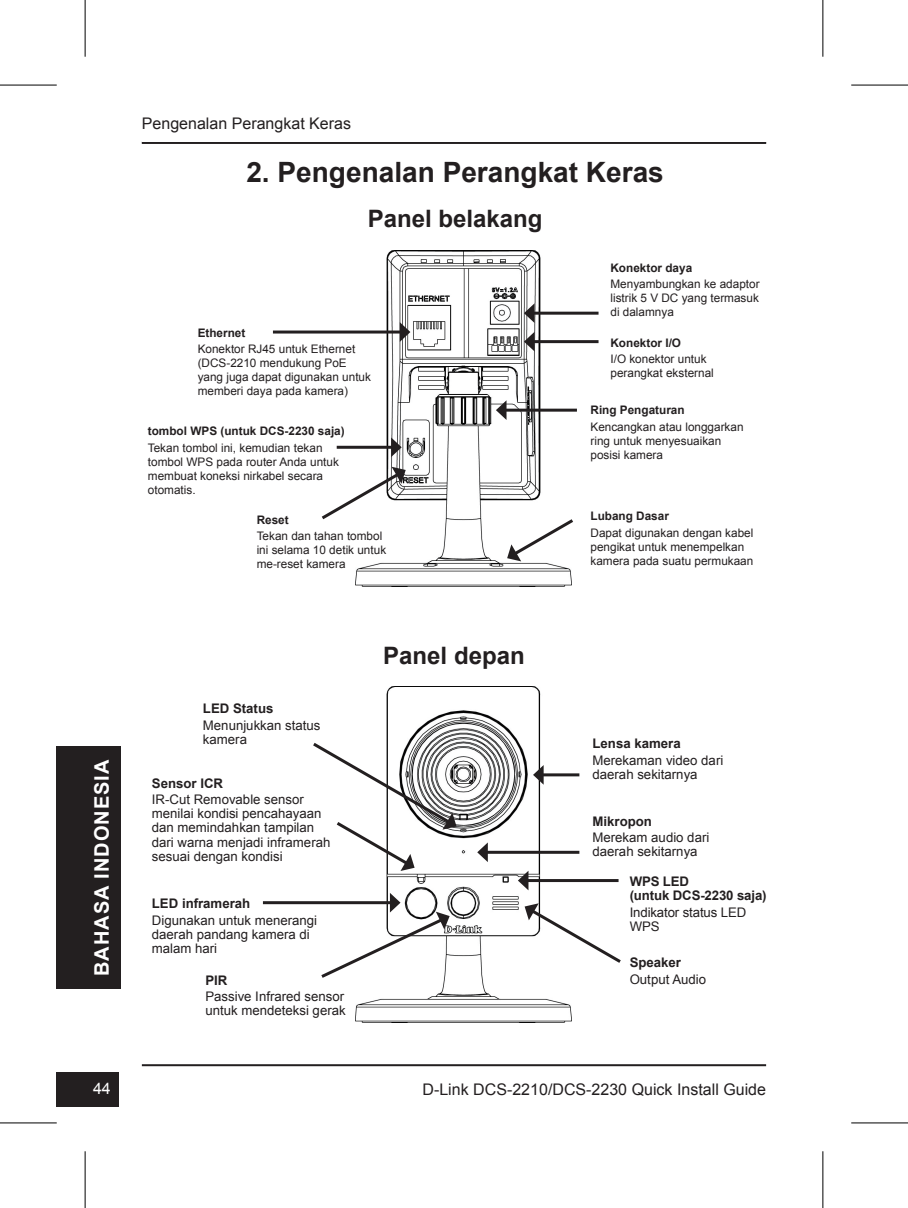
<style>
.page{position:relative;width:908px;height:1208px;background:#fff}
.page>*{position:absolute;margin:0;border:0;box-sizing:border-box;transform-origin:0 0}
.t1{font:700 28px "Arial";color:#231f20}
.t2{font:700 24px "Arial";color:#231f20}
.t3{font:700 20px "Arial";letter-spacing:.05em;color:#fff}
.t4{font:16px "Arial";color:#231f20}
.t5{font:16px "Arial";color:#fff}
.t6{font:13.2px/14px "Arial";color:#231f20}
.t7{font:700 13.2px/14px "Arial";color:#231f20}
.t8{font:11.8px/14px "Arial";color:#231f20}
.t9{font:700 11.8px "Arial";color:#231f20}
</style>
<div class="page">
<hr style="left:142px;top:1064px;width:623px;height:2px;background:#231f20">
<div style="left:57px;top:1072px;width:62px;height:34px;background:#231f20"></div>
<hr style="left:142px;top:142px;width:623px;height:2px;background:#231f20">
<div style="left:57px;top:746px;width:64px;height:242px;background:#231f20"></div>
<img style="left:355px;top:686px;width:216px;height:336px">
<img style="left:355px;top:251px;width:216px;height:336px">
<hr style="left:273px;top:330px;width:129px;height:3px;background:#231f20">
<svg style="left:399px;top:322px;width:11px;height:20px"></svg>
<svg style="left:507px;top:516px;width:66px;height:45px"></svg>
<svg style="left:313px;top:740px;width:143px;height:131px"></svg>
<hr style="left:263px;top:901px;width:129px;height:3px;background:#231f20">
<svg style="left:318px;top:893px;width:131px;height:87px"></svg>
<hr style="left:485px;top:850px;width:94px;height:3px;background:#231f20">
<svg style="left:477px;top:842px;width:10px;height:20px"></svg>
<hr style="left:526px;top:879px;width:92px;height:3px;background:#231f20">
<svg style="left:517px;top:870px;width:11px;height:20px"></svg>
<svg style="left:524px;top:903px;width:97px;height:62px"></svg>
<hr style="left:541px;top:773px;width:38px;height:3px;background:#231f20">
<svg style="left:533px;top:765px;width:10px;height:19px"></svg>
<hr style="left:532px;top:312px;width:66px;height:3px;background:#231f20">
<svg style="left:523px;top:303px;width:11px;height:20px"></svg>
<hr style="left:532px;top:340px;width:66px;height:3px;background:#231f20">
<svg style="left:523px;top:332px;width:11px;height:19px"></svg>
<hr style="left:504px;top:408px;width:72px;height:3px;background:#231f20">
<svg style="left:495px;top:400px;width:11px;height:20px"></svg>
<svg style="left:321px;top:467px;width:84px;height:55px"></svg>
<hr style="left:336px;top:446px;width:57px;height:3px;background:#231f20">
<svg style="left:391px;top:437px;width:10px;height:20px"></svg>
<hr style="left:0;top:85px;width:57px;height:1px;background:#000">
<hr style="left:850px;top:85px;width:57px;height:1px;background:#000">
<hr style="left:0;top:1122px;width:57px;height:1px;background:#000">
<hr style="left:850px;top:1122px;width:57px;height:1px;background:#000">
<hr style="left:85px;top:0;width:1px;height:57px;background:#000">
<hr style="left:85px;top:1151px;width:1px;height:57px;background:#000">
<hr style="left:822px;top:0;width:1px;height:57px;background:#000">
<hr style="left:822px;top:1151px;width:1px;height:57px;background:#000">
<h3 class="t3" style="left:88px;top:975px;width:217px;rotate:-90deg">BAHASA INDONESIA</h3>
<h3 class="t5" style="left:93px;top:1078px;width:19px">44</h3>
<h3 class="t4" style="left:142px;top:113px;width:211px">Pengenalan Perangkat Keras</h3>
<h1 class="t1" style="left:246px;top:153px;width:419px">2. Pengenalan Perangkat Keras</h1>
<h2 class="t2" style="left:367px;top:203px;width:176px">Panel belakang</h2>
<p class="t9" style="left:197px;top:324px;width:49px">Ethernet</p>
<p class="t8" style="left:197px;top:342px;width:175px">Konektor RJ45 untuk Ethernet (DCS-2210 mendukung PoE yang juga dapat digunakan untuk memberi daya pada kamera)</p>
<p class="t9" style="left:148px;top:423px;width:198px">tombol WPS (untuk DCS-2230 saja)</p>
<p class="t8" style="left:148px;top:441px;width:192px">Tekan tombol ini, kemudian tekan tombol WPS pada router Anda untuk membuat koneksi nirkabel secara otomatis.</p>
<p class="t9" style="left:256px;top:512px;width:34px">Reset</p>
<p class="t8" style="left:256px;top:529px;width:131px">Tekan dan tahan tombol ini selama 10 detik untuk me-reset kamera</p>
<p class="t7" style="left:203px;top:702px;width:72px">LED Status</p>
<p class="t6" style="left:203px;top:718px;width:119px">Menunjukkan status kamera</p>
<p class="t7" style="left:152px;top:776px;width:73px">Sensor ICR</p>
<p class="t6" style="left:152px;top:793px;width:180px">IR-Cut Removable sensor menilai kondisi pencahayaan dan memindahkan tampilan dari warna menjadi inframerah sesuai dengan kondisi</p>
<p class="t7" style="left:152px;top:896px;width:100px">LED inframerah</p>
<p class="t6" style="left:152px;top:913px;width:167px">Digunakan untuk menerangi daerah pandang kamera di malam hari</p>
<p class="t7" style="left:205px;top:973px;width:24px">PIR</p>
<p class="t6" style="left:205px;top:990px;width:142px">Passive Infrared sensor untuk mendeteksi gerak</p>
<h2 class="t2" style="left:383px;top:639px;width:143px">Panel depan</h2>
<p class="t9" style="left:610px;top:260px;width:83px">Konektor daya</p>
<p class="t8" style="left:610px;top:277px;width:151px;text-align:justify">Menyambungkan ke adaptor listrik 5 V DC yang termasuk di dalamnya</p>
<p class="t9" style="left:610px;top:335px;width:72px">Konektor I/O</p>
<p class="t8" style="left:610px;top:352px;width:105px">I/O konektor untuk perangkat eksternal</p>
<p class="t9" style="left:590px;top:402px;width:96px">Ring Pengaturan</p>
<p class="t8" style="left:590px;top:420px;width:154px">Kencangkan atau longgarkan ring untuk menyesuaikan posisi kamera</p>
<p class="t9" style="left:590px;top:508px;width:80px">Lubang Dasar</p>
<p class="t8" style="left:590px;top:526px;width:164px">Dapat digunakan dengan kabel pengikat untuk menempelkan kamera pada suatu permukaan</p>
<p class="t7" style="left:592px;top:736px;width:90px">Lensa kamera</p>
<p class="t6" style="left:592px;top:753px;width:132px">Merekaman video dari daerah sekitarnya</p>
<p class="t7" style="left:592px;top:814px;width:61px">Mikropon</p>
<p class="t6" style="left:592px;top:831px;width:118px">Merekam audio dari daerah sekitarnya</p>
<p class="t7" style="left:629px;top:874px;width:138px">WPS LED<br>(untuk DCS-2230 saja)</p>
<p class="t6" style="left:629px;top:905px;width:118px">Indikator status LED<br>WPS</p>
<p class="t7" style="left:629px;top:955px;width:53px">Speaker</p>
<p class="t6" style="left:629px;top:972px;width:78px">Output Audio</p>
<h3 class="t4" style="left:422px;top:1078px;width:345px">D-Link DCS-2210/DCS-2230 Quick Install Guide</h3>
</div>
